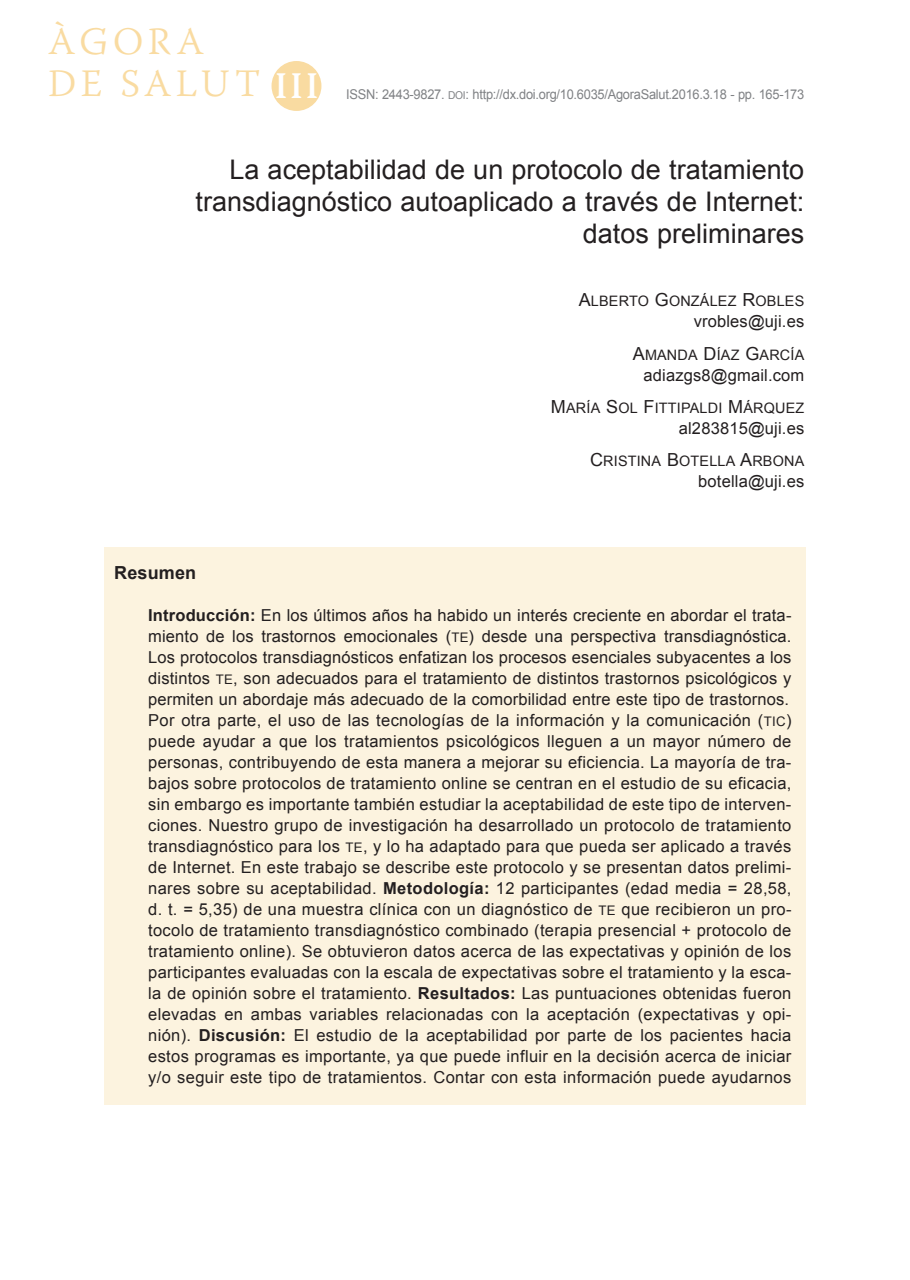
<style>
.page{position:relative;width:910px;height:1280px;background:#fff}
.page>*{position:absolute;margin:0;border:0;box-sizing:border-box;transform-origin:0 0}
.t1{font:300 38.7px/42.6px "Warnock Pro";letter-spacing:.11em;color:#f9dba1}
.t2{font:27px/32.4px "Arial";color:#231f20;text-align:right}
.t3{font:700 18px "Arial";color:#231f20}
.t4{font:16.5px/21px "Arial";letter-spacing:.02em;color:#231f20}
.t5{font:14.4px "Arial MT SC800";letter-spacing:.01em;color:#231f20}
.t6{font:13.5px "Arial";letter-spacing:-.02em;color:#808285;scale:.95 1}
.s1{font-weight:700;font-size:37.5px;color:#fff}
.s2{font-family:"Arial MT SC800"}
.s3{font-family:"Arial MT SC800";font-size:10.8px}
.s4{font-size:18px}
.s5{font-weight:700}
.s6{font-family:"Arial MT SC800";font-size:13.2px}
</style>
<div class="page">
<div style="left:272px;top:61px;width:49px;height:50px;background:#f9dba1;border-radius:50%"></div>
<div style="left:104px;top:547px;width:702px;height:557px;background:#fcf3df"></div>
<h1 class="t1" style="left:48px;top:19px;width:271px">ÀGORA<br>DE SALUT <span class="s1">III</span></h1>
<p class="t6" style="left:346px;top:85px;width:484px">ISSN: 2443-9827<span class="s2">.</span> <span class="s3">DOI</span><span class="s2">:</span> http://dx.doi.org/10.6035/AgoraSalut.2016.3.18 - pp. 165-173</p>
<h2 class="t2" style="left:196px;top:153px;width:610px">La aceptabilidad de un protocolo de tratamiento transdiagnóstico autoaplicado a través de Internet: datos preliminares</h2>
<p class="t5" style="left:579px;top:292px;width:226px"><span class="s4">A</span>LBERTO <span class="s4">G</span>ONZÁLEZ <span class="s4">R</span>OBLES</p>
<p class="t4" style="left:694px;top:311px;width:112px">vrobles@uji.es</p>
<p class="t5" style="left:633px;top:345px;width:173px"><span class="s4">A</span>MANDA <span class="s4">D</span> ÍAZ <span class="s4">G</span>ARCÍA</p>
<p class="t4" style="left:643px;top:364px;width:162px">adiazgs8@gmail.com</p>
<p class="t5" style="left:551px;top:398px;width:255px"><span class="s4">M</span>ARÍA <span class="s4">S</span>OL <span class="s4">F</span> ITTIPALDI <span class="s4">M</span>ÁRQUEZ</p>
<p class="t4" style="left:679px;top:418px;width:127px">al283815@uji.es</p>
<p class="t5" style="left:590px;top:452px;width:216px"><span class="s4">C</span>RISTINA <span class="s4">B</span>OTELLA <span class="s4">A</span>RBONA</p>
<p class="t4" style="left:698px;top:471px;width:108px">botella@uji.es</p>
<p class="t3" style="left:114px;top:560px;width:84px">Resumen</p>
<p class="t4" style="left:148px;top:604px;width:645px"><span class="s5">Introducción:</span> En los últimos años ha habido un interés creciente en abordar el trata&shy;miento de los trastornos emocionales (<span class="s6">TE</span>) desde una perspectiva transdiagnóstica.<br>Los protocolos transdiagnósticos enfatizan los procesos esenciales subyacentes a los distintos <span class="s6">TE</span>, son adecuados para el tratamiento de distintos trastornos psicológicos y permiten un abordaje más adecuado de la comorbilidad entre este tipo de trastornos.<br>Por otra parte, el uso de las tecnologías de la información y la comunicación (<span class="s6">TIC</span>) puede ayudar a que los tratamientos psicológicos lleguen a un mayor número de personas, contribuyendo de esta manera a mejorar su eficiencia. La mayoría de tra&shy;bajos sobre protocolos de tratamiento online se centran en el estudio de su eficacia, sin embargo es importante también estudiar la aceptabilidad de este tipo de interven&shy;ciones. Nuestro grupo de investigación ha desarrollado un protocolo de tratamiento transdiagnóstico para los <span class="s6">TE</span>, y lo ha adaptado para que pueda ser aplicado a través de Internet. En este trabajo se describe este protocolo y se presentan datos prelimi&shy;nares sobre su aceptabilidad. <span class="s5">Metodología:</span> 12 participantes (edad media = 28,58, d. t. = 5,35) de una muestra clínica con un diagnóstico de <span class="s6">TE</span> que recibieron un pro&shy;tocolo de tratamiento transdiagnóstico combinado (terapia presencial + protocolo de tratamiento online). Se obtuvieron datos acerca de las expectativas y opinión de los participantes evaluadas con la escala de expectativas sobre el tratamiento y la esca&shy;la de opinión sobre el tratamiento. <span class="s5">Resultados:</span> Las puntuaciones obtenidas fueron elevadas en ambas variables relacionadas con la aceptación (expectativas y opi&shy;nión). <span class="s5">Discusión:</span> El estudio de la aceptabilidad por parte de los pacientes hacia estos programas es importante, ya que puede influir en la decisión acerca de iniciar y/o seguir este tipo de tratamientos. Contar con esta información puede ayudarnos</p>
</div>
